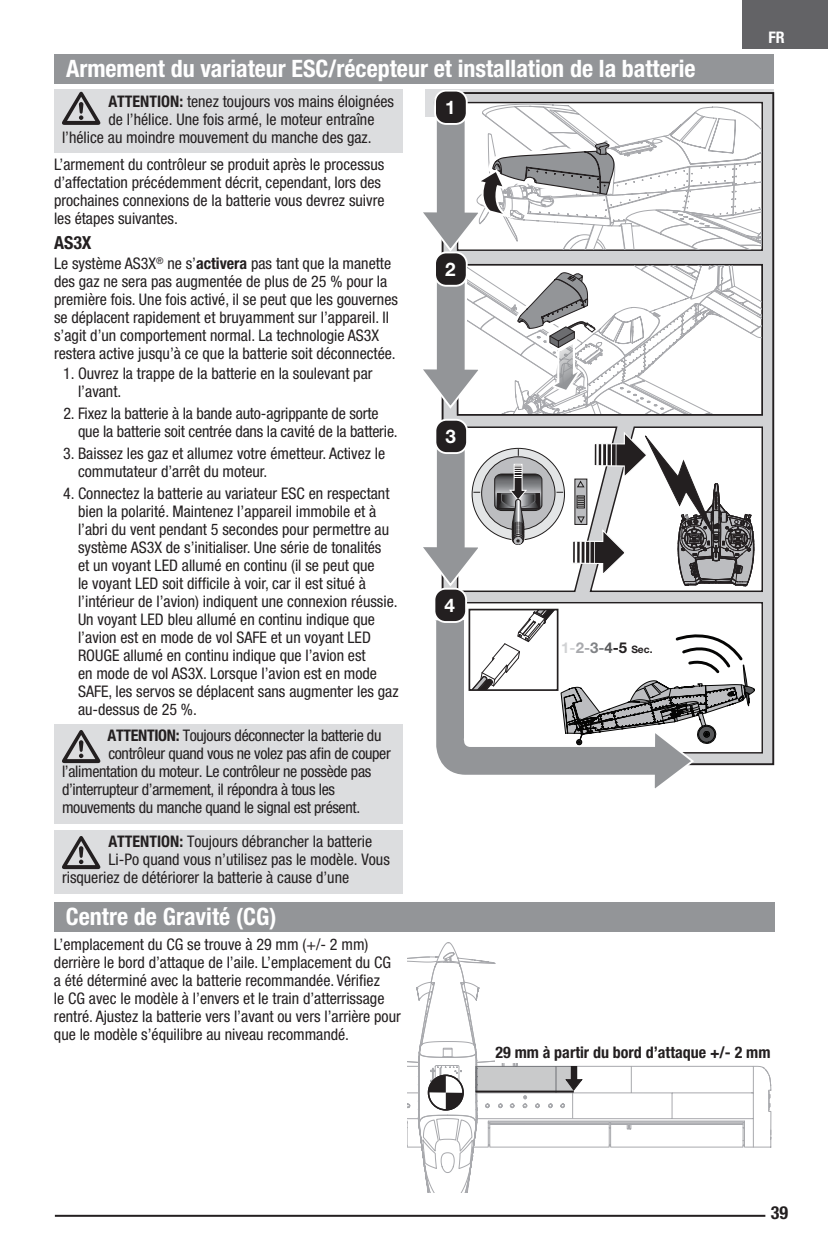
<style>
.page{position:relative;width:828px;height:1260px;background:#fff}
.page>*{position:absolute;margin:0;border:0;box-sizing:border-box;transform-origin:0 0}
.EFL_Main_Header{font:700 condensed 24px "Helvetica Neue LT Std";color:#fff}
.t1{font:700 18.8px "Helvetica Neue LT Std";color:#fff}
.EFL_Sub_Header{font:700 condensed 18px "Helvetica Neue LT Std";color:#231f20}
.EFL_Body_Copy{font:condensed 16px/18px "Helvetica Neue LT Std";color:#231f20}
.EFL_Body_Text{font:condensed 16px/18px "Helvetica Neue LT Std";color:#231f20}
.EFL_Cautions_and_War{font:condensed 16px "Helvetica Neue LT Std";color:#231f20}
.EFL_Cautions_and_War-2{font:condensed 16px "Helvetica Neue LT Std";letter-spacing:-.02em;color:#231f20}
.Body{font:700 condensed 16px "Helvetica Neue LT Std";color:#231f20}
.t2{font:700 condensed 16px "Helvetica Neue LT Std";color:#fff}
.t3{font:700 11.8px "Helvetica Neue LT Std";color:#231f20}
.t4{font:700 11.6px "Helvetica Neue LT Std";color:#231f20}
.t5{font:700 10.2px "Helvetica Neue LT Std";color:#231f20}
.s1{font-weight:700}
.s2{font-size:17px;color:#d1d2d4}
.s3{font-size:17px;color:#a8a9ad}
.s4{font-size:17px;color:#808285}
.s5{font-size:17px;color:#57585a}
.s6{font-size:17px}
.s7{font-size:17.2px;color:#d1d2d4}
.s8{font-size:17.2px;color:#a8a9ad}
.s9{font-size:17.2px;color:#808285}
.s10{font-size:17.2px;color:#57585a}
.s11{font-size:17.2px}
.s12{font-size:15px;color:#d1d2d4}
.s13{font-size:15px;color:#a8a9ad}
.s14{font-size:15px;color:#808285}
.s15{font-size:15px;color:#57585a}
.s16{font-size:15px}
</style>
<div class="page">
<div style="left:743px;top:0;width:85px;height:49px;background:#636366"></div>
<hr style="left:55px;top:1215px;width:710px;height:2px;background:#231f20">
<div style="left:54px;top:89px;width:348px;height:64px;background:#dcdddf"></div>
<div style="left:54px;top:724px;width:348px;height:100px;background:#dcdddf"></div>
<div style="left:54px;top:830px;width:348px;height:64px;background:#dcdddf"></div>
<svg style="left:62px;top:92px;width:38px;height:33px"></svg>
<svg style="left:62px;top:730px;width:38px;height:33px"></svg>
<svg style="left:62px;top:836px;width:38px;height:33px"></svg>
<div style="left:426px;top:89px;width:348px;height:28px;background:#dcdddf"></div>
<div style="left:54px;top:54px;width:720px;height:30px;background:#939598"></div>
<div style="left:54px;top:902px;width:720px;height:30px;background:#939598"></div>
<svg style="left:369px;top:724px;width:39px;height:493px"></svg>
<svg style="left:463px;top:92px;width:312px;height:674px"></svg>
<div style="left:435px;top:91px;width:32px;height:33px;background:#231f20;border-radius:11px"></div>
<div style="left:434px;top:90px;width:34px;height:35px;border:2px solid #fff;border-radius:11px"></div>
<svg style="left:408px;top:104px;width:363px;height:1113px"></svg>
<p class="EFL_Main_Header" style="left:66px;top:54px;width:631px">Armement du variateur ESC/récepteur et installation de la batterie</p>
<p class="EFL_Cautions_and_War" style="left:108px;top:92px;width:287px"><span class="s1">ATTENTION:</span> tenez toujours vos mains éloignées</p>
<p class="EFL_Cautions_and_War" style="left:108px;top:110px;width:268px">de l’hélice. Une fois armé, le moteur entraîne</p>
<p class="EFL_Cautions_and_War" style="left:62px;top:128px;width:311px">l’hélice au moindre mouvement du manche des gaz.</p>
<p class="EFL_Body_Copy" style="left:54px;top:155px;width:332px">L’armement du contrôleur se produit après le processus d’affectation précédemment décrit, cependant, lors des prochaines connexions de la batterie vous devrez suivre les étapes suivantes.</p>
<p class="EFL_Sub_Header" style="left:54px;top:232px;width:39px">AS3X</p>
<p class="EFL_Body_Copy" style="left:54px;top:254px;width:345px">Le système AS3X<sup>®</sup> ne s’<span class="s1">activera</span> pas tant que la manette des gaz ne sera pas augmentée de plus de 25 % pour la première fois. Une fois activé, il se peut que les gouvernes se déplacent rapidement et bruyamment sur l’appareil. Il s’agit d’un comportement normal. La technologie AS3X restera active jusqu’à ce que la batterie soit déconnectée.</p>
<p class="EFL_Body_Copy" style="left:78px;top:364px;width:296px;text-indent:-15px">1. Ouvrez la trappe de la batterie en la soulevant par l’avant.</p>
<p class="EFL_Body_Copy" style="left:78px;top:404px;width:321px;text-indent:-15px">2. Fixez la batterie à la bande auto-agrippante de sorte que la batterie soit centrée dans la cavité de la batterie.</p>
<p class="EFL_Body_Copy" style="left:78px;top:444px;width:309px;text-indent:-15px">3. Baissez les gaz et allumez votre émetteur. Activez le commutateur d’arrêt du moteur.</p>
<p class="EFL_Body_Copy" style="left:78px;top:484px;width:322px;text-indent:-15px">4. Connectez la batterie au variateur ESC en respectant bien la polarité. Maintenez l’appareil immobile et à l’abri du vent pendant 5 secondes pour permettre au système AS3X de s’initialiser. Une série de tonalités<br>et un voyant LED allumé en continu (il se peut que<br>le voyant LED soit difficile à voir, car il est situé à l’intérieur de l’avion) indiquent une connexion réussie.<br>Un voyant LED bleu allumé en continu indique que l’avion est en mode de vol SAFE et un voyant LED ROUGE allumé en continu indique que l’avion est<br>en mode de vol AS3X. Lorsque l’avion est en mode SAFE, les servos se déplacent sans augmenter les gaz au-dessus de 25 %.</p>
<p class="EFL_Cautions_and_War-2" style="left:108px;top:726px;width:275px"><span class="s1">ATTENTION:</span> Toujours déconnecter la batterie du</p>
<p class="EFL_Cautions_and_War-2" style="left:108px;top:744px;width:284px">contrôleur quand vous ne volez pas afin de couper</p>
<p class="EFL_Cautions_and_War-2" style="left:62px;top:762px;width:311px">l’alimentation du moteur. Le contrôleur ne possède pas</p>
<p class="EFL_Cautions_and_War-2" style="left:62px;top:780px;width:275px">d’interrupteur d’armement, il répondra à tous les</p>
<p class="EFL_Cautions_and_War-2" style="left:62px;top:798px;width:300px">mouvements du manche quand le signal est présent.</p>
<p class="EFL_Cautions_and_War" style="left:108px;top:832px;width:265px"><span class="s1">ATTENTION:</span> Toujours débrancher la batterie</p>
<p class="EFL_Cautions_and_War" style="left:108px;top:850px;width:283px">Li-Po quand vous n’utilisez pas le modèle. Vous</p>
<p class="EFL_Cautions_and_War" style="left:62px;top:868px;width:289px">risqueriez de détériorer la batterie à cause d’une</p>
<p class="t4" style="left:97px;top:570px;width:105px"><span class="s2">1-</span><span class="s3">2-</span><span class="s4">3-</span><span class="s5">4</span><span class="s6">-5</span> Sec.</p>
<p class="t3" style="left:124px;top:759px;width:107px"><span class="s7">1-</span><span class="s8">2-</span><span class="s9">3-</span><span class="s10">4</span><span class="s11">-5</span> Sec.</p>
<p class="EFL_Main_Header" style="left:66px;top:902px;width:212px">Centre de Gravité (CG)</p>
<p class="EFL_Body_Text" style="left:54px;top:935px;width:348px">L’emplacement du CG se trouve à 29 mm (+/- 2 mm) derrière le bord d’attaque de l’aile. L’emplacement du CG a été déterminé avec la batterie recommandée. Vérifiez<br>le CG avec le modèle à l’envers et le train d’atterrissage rentré. Ajustez la batterie vers l’avant ou vers l’arrière pour que le modèle s’équilibre au niveau recommandé.</p>
<p class="t1" style="left:445px;top:96px;width:12px">1</p>
<p class="t1" style="left:445px;top:257px;width:12px">2</p>
<p class="t1" style="left:446px;top:425px;width:12px">3</p>
<p class="t1" style="left:445px;top:594px;width:12px">4</p>
<p class="t5" style="left:561px;top:643px;width:93px"><span class="s12">1-</span><span class="s13">2-</span><span class="s14">3-</span><span class="s15">4</span><span class="s16">-5</span> Sec.</p>
<p class="t2" style="left:768px;top:28px;width:18px">FR</p>
<p class="Body" style="left:496px;top:1042px;width:277px">29 mm à partir du bord d’attaque +/- 2 mm</p>
<p class="EFL_Sub_Header" style="left:771px;top:1202px;width:19px">39</p>
</div>
